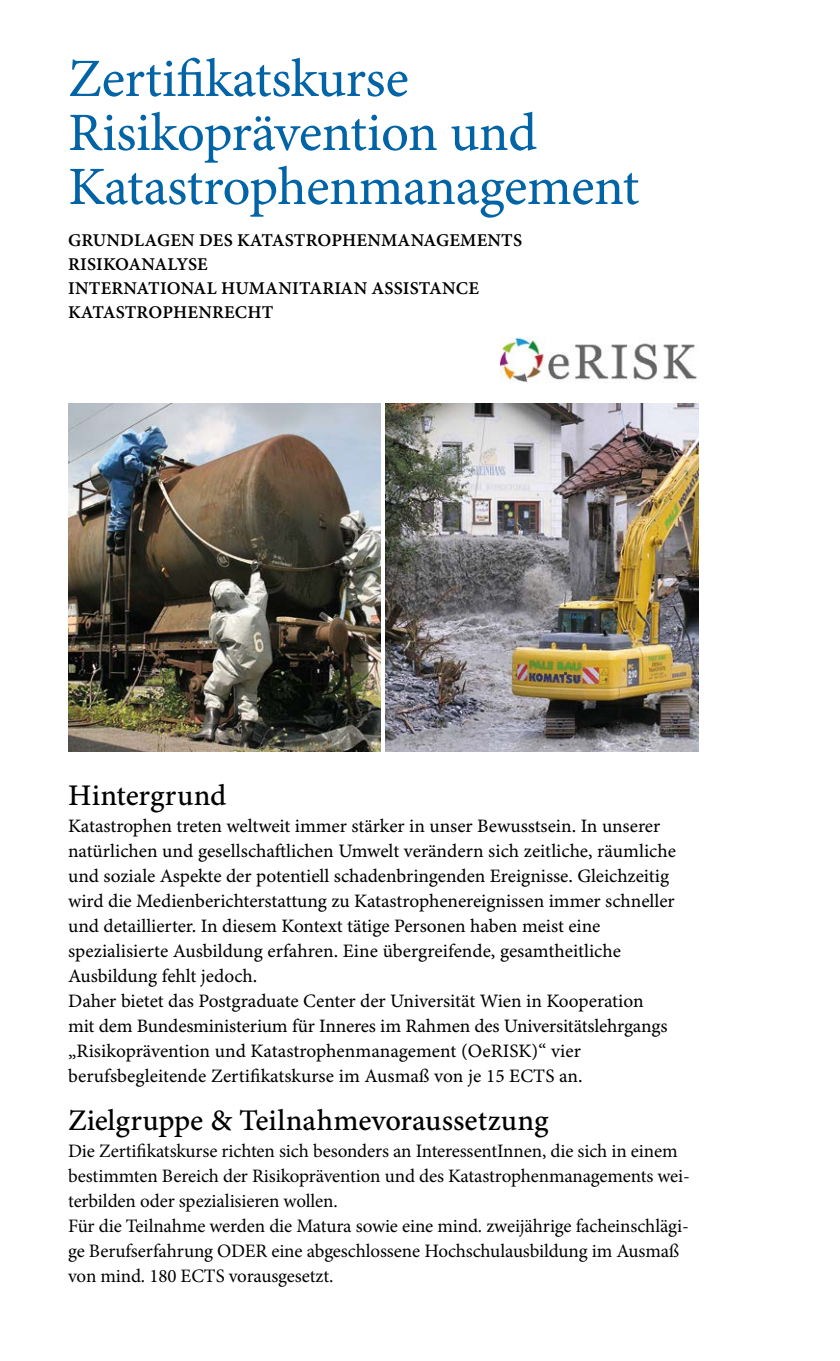
<style>
.page{position:relative;width:840px;height:1361px;background:#fff}
.page>*{position:absolute;margin:0;border:0;box-sizing:border-box;transform-origin:0 0}
.t1{font:54px/54px "Minion Pro Capt";letter-spacing:-.015em;color:#0064a7}
.t2{font:30px "Minion Pro Medium Capt";color:#000}
.t3{font:19px/25px "Minion Pro Capt";letter-spacing:-.005em;color:#000}
.t4{font:19px/25px "Minion Pro";letter-spacing:-.005em;color:#000}
.t5{font:18px/24px "Minion Pro Semibold Capt";letter-spacing:.01em;color:#000}
</style>
<div class="page">
<img style="left:500px;top:337px;width:197px;height:46px">
<img style="left:68px;top:403px;width:312px;height:348px">
<img style="left:386px;top:403px;width:311px;height:348px">
<h1 class="t1" style="left:68px;top:54px;width:572px">Zertifikatskurse<br>Risikoprävention und<br>Katastrophenmanagement</h1>
<p class="t5" style="left:68px;top:229px;width:455px">GRUNDLAGEN DES KATASTROPHENMANAGEMENTS<br>RISIKOANALYSE<br>INTERNATIONAL HUMANITARIAN ASSISTANCE<br>KATASTROPHENRECHT</p>
<h2 class="t2" style="left:68px;top:777px;width:160px">Hintergrund</h2>
<p class="t3" style="left:68px;top:814px;width:609px">Katastrophen treten weltweit immer stärker in unser Bewusstsein. In unserer natürlichen und gesellschaftlichen Umwelt verändern sich zeitliche, räumliche und soziale Aspekte der potentiell schadenbringenden Ereignisse. Gleichzeitig wird die Medienberichterstattung zu Katastrophenereignissen immer schneller und detaillierter. In diesem Kontext tätige Personen haben meist eine spezialisierte Ausbildung erfahren. Eine übergreifende, gesamtheitliche Ausbildung fehlt jedoch.<br>Daher bietet das Postgraduate Center der Universität Wien in Kooperation<br>mit dem Bundesministerium für Inneres im Rahmen des Universitätslehrgangs „Risikoprävention und Katastrophenmanagement (OeRISK)“ vier berufsbegleitende Zertifikatskurse im Ausmaß von je 15 ECTS an.</p>
<h2 class="t2" style="left:68px;top:1102px;width:482px">Zielgruppe &amp; Teilnahmevoraussetzung</h2>
<p class="t4" style="left:68px;top:1138px;width:623px">Die Zertifikatskurse richten sich besonders an InteressentInnen, die sich in einem bestimmten Bereich der Risikoprävention und des Katastrophenmanagements wei&shy;terbilden oder spezialisieren wollen.<br>Für die Teilnahme werden die Matura sowie eine mind. zweijährige facheinschlägi&shy;ge Berufserfahrung ODER eine abgeschlossene Hochschulausbildung im Ausmaß von mind. 180 ECTS vorausgesetzt.</p>
</div>
